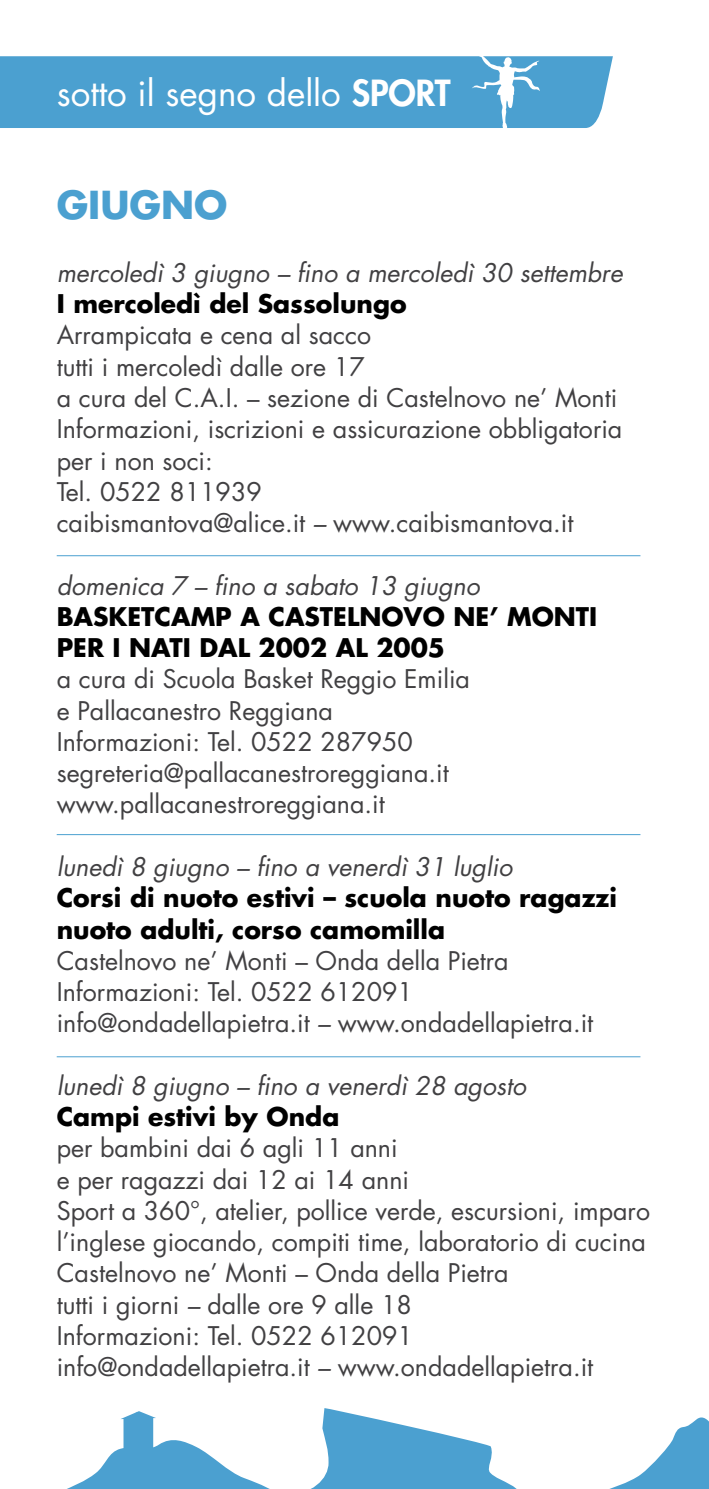
<style>
.page{position:relative;width:709px;height:1489px;background:#fff}
.page>*{position:absolute;margin:0;border:0;box-sizing:border-box;transform-origin:0 0}
.t1{font:700 37.5px "Futura";color:#4ba0d0}
.t2{font:35px "Futura";color:#fff}
.t3{font:25px/31.2px "Futura";color:#414042}
.t4{font:700 25px/31.2px "Futura";color:#000}
.t5{font:italic 25px "Futura";color:#414042}
.s1{font-weight:800}
.s2{font-style:italic}
</style>
<div class="page">
<div style="left:0;top:56px;width:613px;height:72px;background:#4ba0d0"></div>
<hr style="left:57px;top:834px;width:583px;height:1px;background:#4ba0d0">
<hr style="left:57px;top:1056px;width:583px;height:1px;background:#4ba0d0">
<hr style="left:57px;top:555px;width:583px;height:1px;background:#4ba0d0">
<svg style="left:69px;top:1408px;width:558px;height:80px"></svg>
<svg style="left:627px;top:1417px;width:82px;height:71px"></svg>
<svg style="left:471px;top:56px;width:69px;height:72px"></svg>
<h2 class="t2" style="left:57px;top:69px;width:395px">sotto il segno dello <span class="s1">SPORT</span></h2>
<h1 class="t1" style="left:57px;top:179px;width:172px">GIUGNO</h1>
<p class="t5" style="left:57px;top:255px;width:567px">mercoledì 3 giugno – fino a mercoledì 30 settembre</p>
<p class="t4" style="left:57px;top:287px;width:351px">I mercoledì del Sassolungo</p>
<p class="t3" style="left:57px;top:319px;width:567px">Arrampicata e cena al sacco<br>tutti i mercoledì dalle ore 17<br>a cura del C.A.I. – sezione di Castelnovo ne’ Monti Informazioni, iscrizioni e assicurazione obbligatoria per i non soci:<br>Tel. 0522 811939<br>caibismantova@alice.it <span class="s2">–</span> www.caibismantova.it</p>
<p class="t5" style="left:57px;top:568px;width:424px">domenica 7 – fino a sabato 13 giugno</p>
<p class="t4" style="left:57px;top:600px;width:542px">BASKETCAMP A CASTELNOVO NE’ MONTI<br>PER I NATI DAL 2002 AL 2005</p>
<p class="t3" style="left:57px;top:663px;width:415px">a cura di Scuola Basket Reggio Emilia e Pallacanestro Reggiana Informazioni: Tel. 0522 287950 segreteria@pallacanestroreggiana.it www.pallacanestroreggiana.it</p>
<p class="t5" style="left:57px;top:849px;width:457px">lunedì 8 giugno – fino a venerdì 31 luglio</p>
<p class="t4" style="left:57px;top:881px;width:562px">Corsi di nuoto estivi – scuola nuoto ragazzi nuoto adulti, corso camomilla</p>
<p class="t3" style="left:57px;top:944px;width:538px">Castelnovo ne’ Monti – Onda della Pietra<br>Informazioni: Tel. 0522 612091 info@ondadellapietra.it <span class="s2">–</span> www.ondadellapietra.it</p>
<p class="t5" style="left:57px;top:1068px;width:471px">lunedì 8 giugno – fino a venerdì 28 agosto</p>
<p class="t4" style="left:57px;top:1100px;width:284px">Campi estivi by Onda</p>
<p class="t3" style="left:57px;top:1132px;width:595px">per bambini dai 6 agli 11 anni<br>e per ragazzi dai 12 ai 14 anni<br>Sport a 360°, atelier, pollice verde, escursioni, imparo l’inglese giocando, compiti time, laboratorio di cucina Castelnovo ne’ Monti – Onda della Pietra<br>tutti i giorni <span class="s2">–</span> dalle ore 9 alle 18<br>Informazioni: Tel. 0522 612091 info@ondadellapietra.it <span class="s2">–</span> www.ondadellapietra.it</p>
</div>
